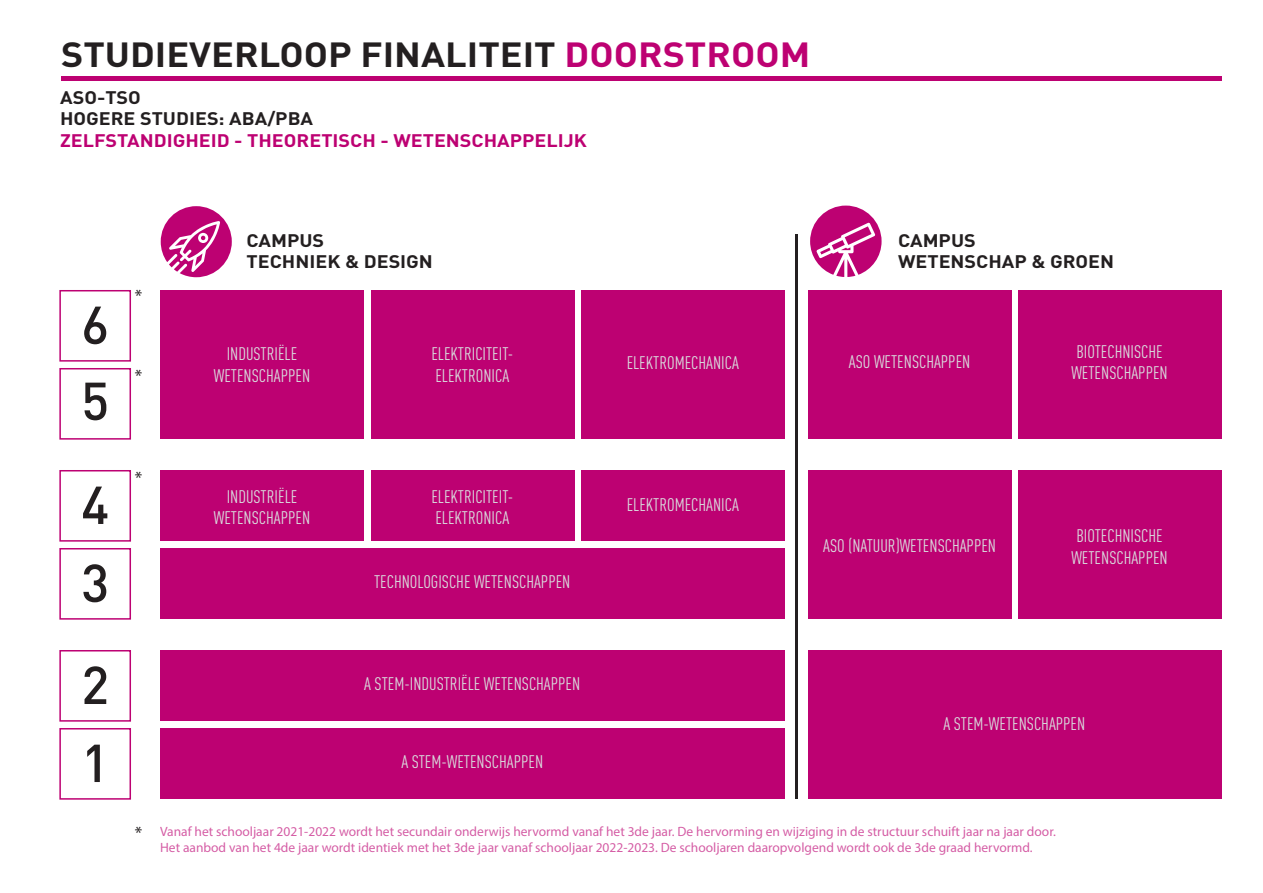
<style>
.page{position:relative;width:1263px;height:893px;background:#fff}
.page>*{position:absolute;margin:0;border:0;box-sizing:border-box;transform-origin:0 0}
.t1{font:500 52.5px "DINOT";color:#231f20}
.t2{font:700 34.5px "DINOT";color:#231f20;scale:1.09 1}
.t3{font:condensed 18px/21.6px "DINOT";color:#d9dcdd}
.t4{font:700 18px/21.6px "DINOT";color:#231f20;scale:1.09 1}
.t5{font:700 18px "DINOT";color:#bd0172;scale:1.09 1}
.t6{font:18px "Myriad Pro";color:#231f20}
.t7{font:13.5px/16.2px "Myriad Pro";color:rgb(189 1 114/.8);text-align:center}
.s1{color:#bd0172}
.s2{font-size:18px;color:#231f20}
</style>
<div class="page">
<hr style="left:61px;top:77px;width:1160px;height:4px;background:#bd0172">
<div style="left:160px;top:729px;width:624px;height:70px;background:#bd0172"></div>
<div style="left:808px;top:651px;width:413px;height:148px;background:#bd0172"></div>
<div style="left:160px;top:651px;width:624px;height:70px;background:#bd0172"></div>
<div style="left:160px;top:549px;width:624px;height:70px;background:#bd0172"></div>
<div style="left:1018px;top:471px;width:203px;height:148px;background:#bd0172"></div>
<div style="left:808px;top:471px;width:203px;height:148px;background:#bd0172"></div>
<div style="left:160px;top:471px;width:203px;height:70px;background:#bd0172"></div>
<div style="left:371px;top:471px;width:203px;height:70px;background:#bd0172"></div>
<div style="left:581px;top:471px;width:203px;height:70px;background:#bd0172"></div>
<div style="left:160px;top:291px;width:203px;height:148px;background:#bd0172"></div>
<div style="left:371px;top:291px;width:203px;height:148px;background:#bd0172"></div>
<div style="left:581px;top:291px;width:203px;height:148px;background:#bd0172"></div>
<div style="left:1018px;top:291px;width:203px;height:148px;background:#bd0172"></div>
<div style="left:808px;top:291px;width:203px;height:148px;background:#bd0172"></div>
<div style="left:59px;top:728px;width:72px;height:72px;border:2px solid #bd0172"></div>
<div style="left:59px;top:650px;width:72px;height:72px;border:2px solid #bd0172"></div>
<div style="left:59px;top:548px;width:72px;height:72px;border:2px solid #bd0172"></div>
<div style="left:59px;top:470px;width:72px;height:72px;border:2px solid #bd0172"></div>
<div style="left:59px;top:368px;width:72px;height:72px;border:2px solid #bd0172"></div>
<div style="left:59px;top:290px;width:72px;height:72px;border:2px solid #bd0172"></div>
<hr style="left:795px;top:234px;width:2px;height:565px;background:#231f20">
<svg style="left:810px;top:206px;width:71px;height:71px"></svg>
<svg style="left:161px;top:206px;width:71px;height:71px"></svg>
<h2 class="t2" style="left:61px;top:31px;width:689px">STUDIEVERLOOP FINALITEIT <span class="s1">DOORSTROOM</span></h2>
<p class="t4" style="left:60px;top:86px;width:234px">ASO-TSO<br>HOGERE STUDIES: ABA/PBA</p>
<p class="t5" style="left:60px;top:128px;width:485px">ZELFSTANDIGHEID - THEORETISCH - WETENSCHAPPELIJK</p>
<h1 class="t1" style="left:81px;top:289px;width:29px">6</h1>
<h1 class="t1" style="left:81px;top:365px;width:29px">5</h1>
<h1 class="t1" style="left:81px;top:469px;width:29px">4</h1>
<h1 class="t1" style="left:81px;top:547px;width:29px">3</h1>
<h1 class="t1" style="left:81px;top:649px;width:29px">2</h1>
<p class="t6" style="left:135px;top:285px;width:9px">*</p>
<p class="t6" style="left:135px;top:364px;width:9px">*</p>
<p class="t6" style="left:135px;top:466px;width:9px">*</p>
<p class="t4" style="left:247px;top:229px;width:172px">CAMPUS<br>TECHNIEK &amp; DESIGN</p>
<p class="t4" style="left:898px;top:229px;width:200px">CAMPUS<br>WETENSCHAP &amp; GROEN</p>
<p class="t3" style="left:214px;top:343px;width:98px;text-align:center">INDUSTRIËLE<br>WETENSCHAPPEN</p>
<p class="t3" style="left:431px;top:343px;width:83px">ELEKTRICITEIT-<br>ELEKTRONICA</p>
<p class="t3" style="left:627px;top:351px;width:114px">ELEKTROMECHANICA</p>
<p class="t3" style="left:214px;top:486px;width:98px;text-align:center">INDUSTRIËLE<br>WETENSCHAPPEN</p>
<p class="t3" style="left:431px;top:486px;width:83px">ELEKTRICITEIT-<br>ELEKTRONICA</p>
<p class="t3" style="left:627px;top:494px;width:114px">ELEKTROMECHANICA</p>
<p class="t3" style="left:374px;top:571px;width:198px">TECHNOLOGISCHE WETENSCHAPPEN</p>
<p class="t3" style="left:364px;top:673px;width:217px">A STEM-INDUSTRIËLE WETENSCHAPPEN</p>
<p class="t3" style="left:849px;top:351px;width:123px">ASO WETENSCHAPPEN</p>
<p class="t3" style="left:1071px;top:340px;width:98px">BIOTECHNISCHE<br>WETENSCHAPPEN</p>
<p class="t3" style="left:823px;top:535px;width:174px">ASO (NATUUR)WETENSCHAPPEN</p>
<p class="t3" style="left:1071px;top:525px;width:98px">BIOTECHNISCHE<br>WETENSCHAPPEN</p>
<p class="t3" style="left:943px;top:713px;width:143px">A STEM-WETENSCHAPPEN</p>
<h1 class="t1" style="left:81px;top:727px;width:29px">1</h1>
<p class="t3" style="left:401px;top:751px;width:143px">A STEM-WETENSCHAPPEN</p>
<p class="t7" style="left:135px;top:823px;width:922px"><span class="s2">*</span> Vanaf het schooljaar 2021-2022 wordt het secundair onderwijs hervormd vanaf het 3de jaar. De hervorming en wijziging in de structuur schuift jaar na jaar door.<br>Het aanbod van het 4de jaar wordt identiek met het 3de jaar vanaf schooljaar 2022-2023. De schooljaren daaropvolgend wordt ook de 3de graad hervormd.</p>
</div>
